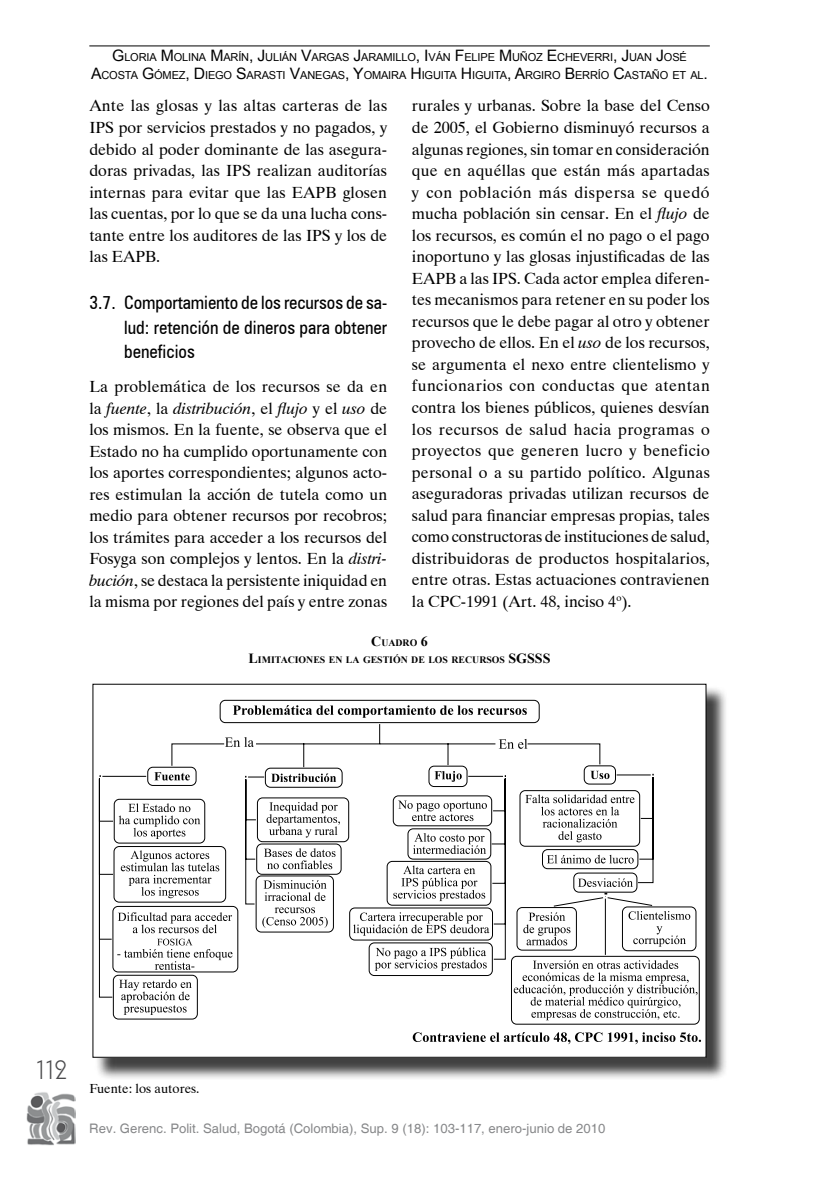
<style>
.page{position:relative;width:819px;height:1191px;background:#fff}
.page>*{position:absolute;margin:0;border:0;box-sizing:border-box;transform-origin:0 0}
.t1{font:28px "Plaza D";color:#4b4b4d}
.t2{font:condensed 18.38px/24.5px "Zurich BT";color:#000;text-align:justify}
.t3{font:16.1px/21.5px "Dutch 801 BT";color:#000;text-align:justify}
.t4{font:13.12px "Helvetica";color:#87888a}
.t5{font:13.12px "Dutch 801 BT";color:#000}
.t6{font:11.03px/18.9px "Arial";letter-spacing:-.015em;color:#000;text-align:center}
.t7{font:700 9.8px/16.8px "Times New Roman";color:#000}
.s1{font-size:15.75px}
.s2{font-style:italic}
.s3{font-size:14px}
</style>
<div class="page">
<img style="left:26px;top:1092px;width:49px;height:53px">
<hr style="left:89px;top:46px;width:620px;height:1px;background:#000">
<div style="left:95px;top:685px;width:641px;height:403px;background:#000;opacity:.75"></div>
<div style="left:93px;top:684px;width:613px;height:373px;background:#fff"></div>
<svg style="left:112px;top:699px;width:588px;height:326px"></svg>
<svg style="left:233px;top:705px;width:293px;height:12px"></svg>
<svg style="left:225px;top:737px;width:29px;height:10px"></svg>
<svg style="left:154px;top:772px;width:36px;height:8px"></svg>
<svg style="left:271px;top:773px;width:65px;height:9px"></svg>
<svg style="left:434px;top:771px;width:27px;height:11px"></svg>
<svg style="left:499px;top:739px;width:28px;height:10px"></svg>
<svg style="left:590px;top:771px;width:19px;height:8px"></svg>
<svg style="left:119px;top:803px;width:81px;height:36px"></svg>
<svg style="left:121px;top:850px;width:98px;height:48px"></svg>
<svg style="left:117px;top:912px;width:115px;height:58px"></svg>
<svg style="left:119px;top:979px;width:73px;height:36px"></svg>
<svg style="left:266px;top:802px;width:74px;height:35px"></svg>
<svg style="left:264px;top:848px;width:71px;height:21px"></svg>
<svg style="left:263px;top:880px;width:63px;height:21px"></svg>
<svg style="left:262px;top:907px;width:66px;height:21px"></svg>
<svg style="left:398px;top:800px;width:89px;height:21px"></svg>
<svg style="left:413px;top:833px;width:73px;height:21px"></svg>
<svg style="left:393px;top:865px;width:92px;height:36px"></svg>
<svg style="left:353px;top:912px;width:136px;height:23px"></svg>
<svg style="left:375px;top:947px;width:111px;height:24px"></svg>
<svg style="left:412px;top:1032px;width:289px;height:12px"></svg>
<svg style="left:525px;top:794px;width:109px;height:48px"></svg>
<svg style="left:547px;top:854px;width:86px;height:9px"></svg>
<svg style="left:578px;top:878px;width:55px;height:16px"></svg>
<svg style="left:523px;top:912px;width:47px;height:33px"></svg>
<svg style="left:628px;top:911px;width:62px;height:35px"></svg>
<svg style="left:513px;top:960px;width:184px;height:60px"></svg>
<p class="t6" style="left:91px;top:47px;width:618px"><span class="s1">G</span>LORIA <span class="s1">M</span> OLINA <span class="s1">M</span>ARÍN<span class="s1">, J</span>ULIÁN <span class="s1">V</span>ARGAS <span class="s1">J</span>ARAMILLO<span class="s1">, I</span>VÁN <span class="s1">F</span>ELIPE <span class="s1">M</span> UÑOZ <span class="s1">E</span>CHEVERRI<span class="s1">, J</span>UAN <span class="s1">J</span>OSÉ<br><span class="s1">A</span>COSTA <span class="s1">G</span>ÓMEZ<span class="s1">, D</span>IEGO <span class="s1">S</span>ARASTI <span class="s1">V</span>ANEGAS<span class="s1">, Y</span>OMAIRA <span class="s1">H</span> IGUITA <span class="s1">H</span> IGUITA<span class="s1">, A</span>RGIRO <span class="s1">B</span> ERRÍO <span class="s1">C</span>ASTAÑO ET AL<span class="s1">.</span></p>
<p class="t3" style="left:89px;top:94px;width:299px">Ante las glosas y las altas carteras de las IPS por servicios prestados y no pagados, y debido al poder dominante de las asegura&shy;doras privadas, las IPS realizan auditorías internas para evitar que las EAPB glosen las cuentas, por lo que se da una lucha cons&shy;tante entre los auditores de las IPS y los de las EAPB.</p>
<p class="t2" style="left:124px;top:290px;width:264px;text-indent:-35px">3.7. Comportamiento de los recursos de sa&shy;lud: retención de dineros para obtener beneficios</p>
<p class="t3" style="left:89px;top:375px;width:299px">La problemática de los recursos se da en la <span class="s2">fuente</span>, la <span class="s2">distribución</span>, el <span class="s2">flujo</span> y el <span class="s2">uso</span> de los mismos. En la fuente, se observa que el Estado no ha cumplido oportunamente con los aportes correspondientes; algunos acto&shy;res estimulan la acción de tutela como un medio para obtener recursos por recobros; los trámites para acceder a los recursos del Fosyga son complejos y lentos. En la <span class="s2">distri&shy;bución</span>, se destaca la persistente iniquidad en la misma por regiones del país y entre zonas</p>
<p class="t3" style="left:412px;top:94px;width:299px">rurales y urbanas. Sobre la base del Censo de 2005, el Gobierno disminuyó recursos a algunas regiones, sin tomar en consideración que en aquéllas que están más apartadas y con población más dispersa se quedó mucha población sin censar. En el <span class="s2">flujo</span> de los recursos, es común el no pago o el pago inoportuno y las glosas injustificadas de las EAPB a las IPS. Cada actor emplea diferen&shy;tes mecanismos para retener en su poder los recursos que le debe pagar al otro y obtener provecho de ellos. En el <span class="s2">uso</span> de los recursos, se argumenta el nexo entre clientelismo y funcionarios con conductas que atentan contra los bienes públicos, quienes desvían los recursos de salud hacia programas o proyectos que generen lucro y beneficio personal o a su partido político. Algunas aseguradoras privadas utilizan recursos de salud para financiar empresas propias, tales como constructoras de instituciones de salud, distribuidoras de productos hospitalarios, entre otras. Estas actuaciones contravienen la CPC-1991 (Art. 48, inciso 4<sup>o</sup>).</p>
<p class="t7" style="left:248px;top:634px;width:269px;text-indent:123px"><span class="s3">C</span>UADRO <span class="s3">6<br>L</span>IMITACIONES EN LA GESTIÓN DE LOS RECURSOS <span class="s3">SGSSS</span></p>
<h1 class="t1" style="left:35px;top:1055px;width:34px">112</h1>
<p class="t5" style="left:89px;top:1079px;width:112px">Fuente: los autores.</p>
<p class="t4" style="left:89px;top:1121px;width:517px">Rev. Gerenc. Polit. Salud, Bogotá (Colombia), Sup. 9 (18): 103-117, enero-junio de 2010</p>
</div>
